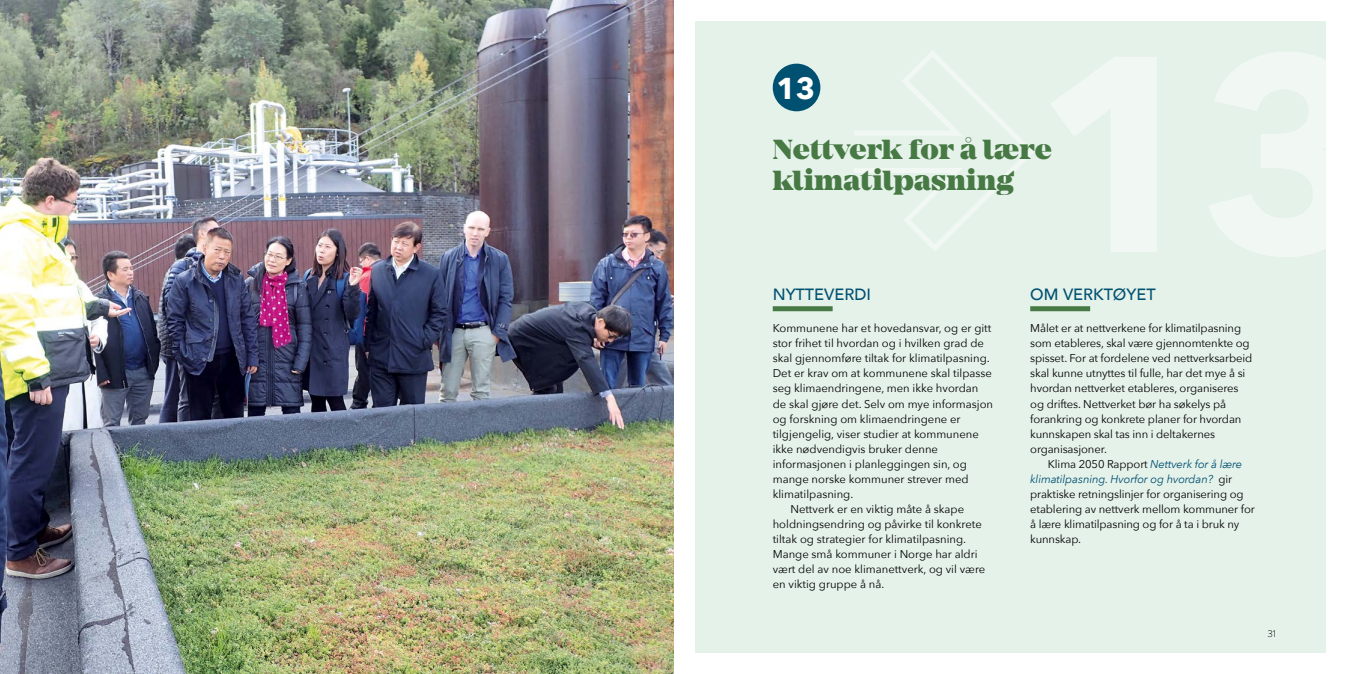
<style>
.page{position:relative;width:1347px;height:674px;background:#fff}
.page>*{position:absolute;margin:0;border:0;box-sizing:border-box;transform-origin:0 0}
.t1{font:700 30px "Avenir Next";color:#fff}
.t2{font:900 28.75px/31.2px "Mirador";color:#477944}
.t3{font:500 16.25px "Avenir";color:#005071}
.t4{font:11.25px/15px "Avenir Next";color:#000}
.t5{font:300 10px "Brandon Grotesque";color:#000}
.s1{font-style:italic;color:#005071}
</style>
<div class="page">
<div style="left:694px;top:21px;width:631px;height:631px;background:#e5f2ea"></div>
<svg style="left:854px;top:51px;width:180px;height:200px"></svg>
<img style="left:0;top:0;width:673px;height:673px">
<div style="left:772px;top:64px;width:48px;height:47px;background:#005071;border-radius:50%"></div>
<div style="left:772px;top:306px;width:60px;height:5px;background:#477944"></div>
<div style="left:1030px;top:306px;width:60px;height:5px;background:#477944"></div>
<h1 class="t1" style="left:776px;top:62px;width:40px">13</h1>
<h2 class="t2" style="left:772px;top:135px;width:281px">Nettverk for å lære klimatilpasning</h2>
<h3 class="t3" style="left:772px;top:280px;width:100px">NYTTEVERDI</h3>
<p class="t4" style="left:772px;top:320px;width:220px">Kommunene har et hovedansvar, og er gitt</p>
<p class="t4" style="left:772px;top:335px;width:213px">stor frihet til hvordan og i hvilken grad de</p>
<p class="t4" style="left:772px;top:350px;width:218px">skal gjennomføre tiltak for klimatilpasning.</p>
<p class="t4" style="left:772px;top:365px;width:221px">Det er krav om at kommunene skal tilpasse</p>
<p class="t4" style="left:772px;top:380px;width:207px">seg klimaendringene, men ikke hvordan</p>
<p class="t4" style="left:772px;top:395px;width:222px">de skal gjøre det. Selv om mye informasjon</p>
<p class="t4" style="left:772px;top:410px;width:189px">og forskning om klimaendringene er</p>
<p class="t4" style="left:772px;top:425px;width:207px">tilgjengelig, viser studier at kommunene</p>
<p class="t4" style="left:772px;top:440px;width:167px">ikke nødvendigvis bruker denne</p>
<p class="t4" style="left:772px;top:455px;width:196px">informasjonen i planleggingen sin, og</p>
<p class="t4" style="left:772px;top:470px;width:197px">mange norske kommuner strever med</p>
<p class="t4" style="left:772px;top:485px;width:82px">klimatilpasning.</p>
<p class="t4" style="left:790px;top:500px;width:175px">Nettverk er en viktig måte å skape</p>
<p class="t4" style="left:772px;top:515px;width:210px">holdningsendring og påvirke til konkrete</p>
<p class="t4" style="left:772px;top:530px;width:195px">tiltak og strategier for klimatilpasning.</p>
<p class="t4" style="left:772px;top:545px;width:206px">Mange små kommuner i Norge har aldri</p>
<p class="t4" style="left:772px;top:560px;width:214px">vært del av noe klimanettverk, og vil være</p>
<p class="t4" style="left:772px;top:575px;width:113px">en viktig gruppe å nå.</p>
<h3 class="t3" style="left:1030px;top:280px;width:127px">OM VERKTØYET</h3>
<p class="t4" style="left:1030px;top:320px;width:224px">Målet er at nettverkene for klimatilpasning som etableres, skal være gjennomtenkte og spisset. For at fordelene ved nettverksarbeid skal kunne utnyttes til fulle, har det mye å si hvordan nettverket etableres, organiseres og driftes. Nettverket bør ha søkelys på forankring og konkrete planer for hvordan kunnskapen skal tas inn i deltakernes organisasjoner.</p>
<p class="t4" style="left:1030px;top:455px;width:226px;text-indent:18px">Klima 2050 Rapport <span class="s1">Nettverk for å lære klimatilpasning. Hvorfor og hvordan?</span> gir praktiske retningslinjer for organisering og etablering av nettverk mellom kommuner for å lære klimatilpasning og for å ta i bruk ny kunnskap.</p>
<p class="t5" style="left:1267px;top:626px;width:10px">31</p>
</div>
